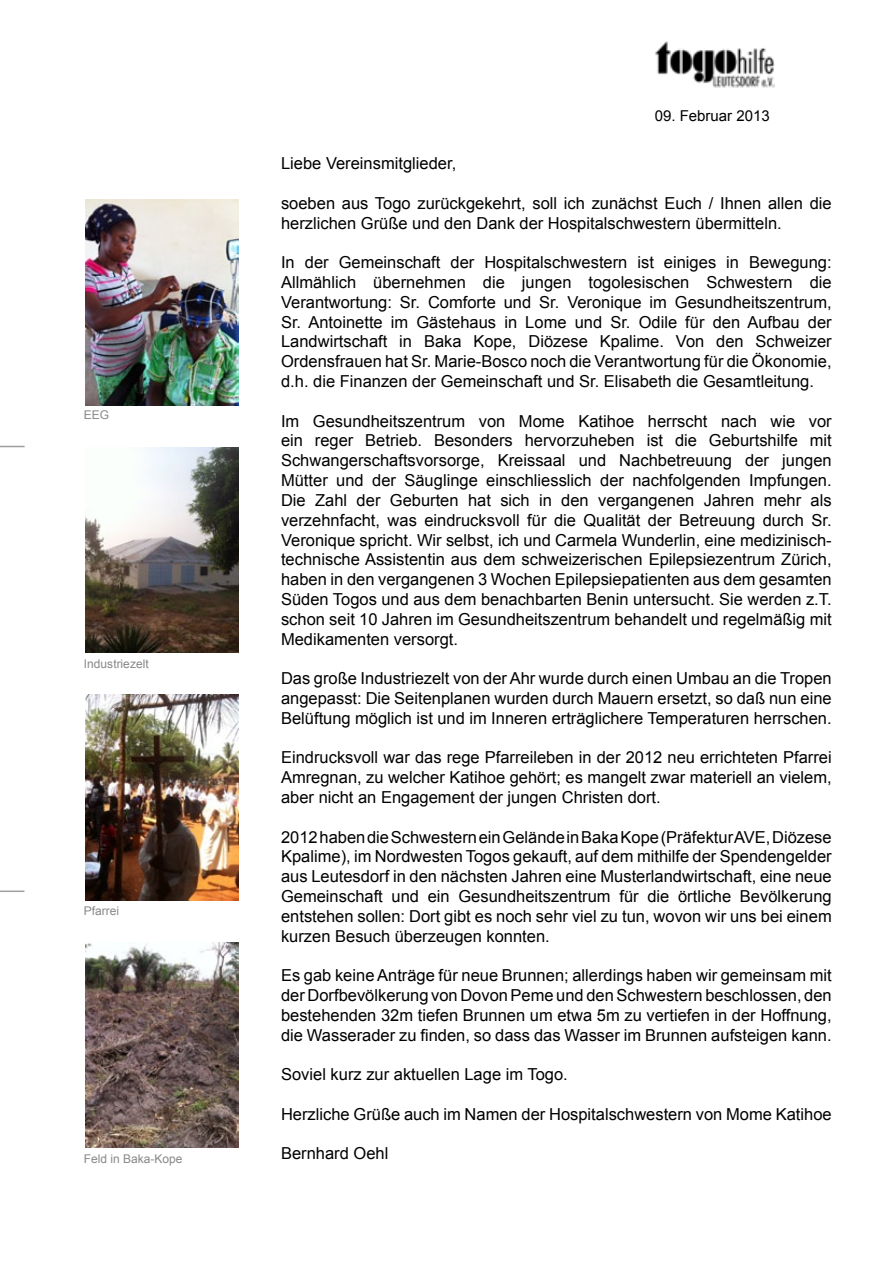
<style>
.page{position:relative;width:893px;height:1263px;background:#fff}
.page>*{position:absolute;margin:0;border:0;box-sizing:border-box;transform-origin:0 0}
.t1{font:16.5px/19.8px "Arial";color:#000;text-align:justify}
.t2{font:15px "Arial";color:#000}
.t3{font:12px "Arial";color:#87888a}
</style>
<div class="page">
<img style="left:655px;top:42px;width:120px;height:46px">
<svg style="left:0;top:446px;width:25px;height:1px"></svg>
<hr style="left:0;top:890px;width:24px;height:2px;background:#9c9e9f">
<img style="left:85px;top:200px;width:154px;height:205px">
<img style="left:85px;top:942px;width:154px;height:205px">
<img style="left:85px;top:695px;width:154px;height:205px">
<img style="left:85px;top:447px;width:154px;height:206px">
<p class="t3" style="left:84px;top:407px;width:27px">EEG</p>
<p class="t3" style="left:84px;top:656px;width:66px">Industriezelt</p>
<p class="t3" style="left:84px;top:903px;width:37px">Pfarrei</p>
<p class="t3" style="left:84px;top:1150px;width:100px">Feld in Baka-Kope</p>
<p class="t2" style="left:655px;top:105px;width:117px">09. Februar 2013</p>
<p class="t1" style="left:281px;top:154px;width:177px">Liebe Vereinsmitglieder,</p>
<p class="t1" style="left:281px;top:193px;width:552px">soeben aus Togo zurückgekehrt, soll ich zunächst Euch / Ihnen allen die herzlichen Grüße und den Dank der Hospitalschwestern übermitteln.</p>
<p class="t1" style="left:281px;top:253px;width:552px">In der Gemeinschaft der Hospitalschwestern ist einiges in Bewegung:<br>Allmählich übernehmen die jungen togolesischen Schwestern die Verantwortung: Sr. Comforte und Sr. Veronique im Gesundheitszentrum, Sr. Antoinette im Gästehaus in Lome und Sr. Odile für den Aufbau der Landwirtschaft in Baka Kope, Diözese Kpalime. Von den Schweizer Ordensfrauen hat Sr. Marie-Bosco noch die Verantwortung für die Ökonomie, d.h. die Finanzen der Gemeinschaft und Sr. Elisabeth die Gesamtleitung.</p>
<p class="t1" style="left:281px;top:411px;width:552px">Im Gesundheitszentrum von Mome Katihoe herrscht nach wie vor ein reger Betrieb. Besonders hervorzuheben ist die Geburtshilfe mit Schwangerschaftsvorsorge, Kreissaal und Nachbetreuung der jungen Mütter und der Säuglinge einschliesslich der nachfolgenden Impfungen.<br>Die Zahl der Geburten hat sich in den vergangenen Jahren mehr als verzehnfacht, was eindrucksvoll für die Qualität der Betreuung durch Sr.<br>Veronique spricht. Wir selbst, ich und Carmela Wunderlin, eine medizinisch&shy;technische Assistentin aus dem schweizerischen Epilepsiezentrum Zürich, haben in den vergangenen 3 Wochen Epilepsiepatienten aus dem gesamten Süden Togos und aus dem benachbarten Benin untersucht. Sie werden z.T. schon seit 10 Jahren im Gesundheitszentrum behandelt und regelmäßig mit Medikamenten versorgt.</p>
<p class="t1" style="left:281px;top:669px;width:552px">Das große Industriezelt von der Ahr wurde durch einen Umbau an die Tropen angepasst: Die Seitenplanen wurden durch Mauern ersetzt, so daß nun eine Belüftung möglich ist und im Inneren erträglichere Temperaturen herrschen.</p>
<p class="t1" style="left:281px;top:748px;width:552px">Eindrucksvoll war das rege Pfarreileben in der 2012 neu errichteten Pfarrei Amregnan, zu welcher Katihoe gehört; es mangelt zwar materiell an vielem, aber nicht an Engagement der jungen Christen dort.</p>
<p class="t1" style="left:281px;top:827px;width:552px">2012 haben die Schwestern ein Gelände in Baka Kope (Präfektur AVE, Diözese Kpalime), im Nordwesten Togos gekauft, auf dem mithilfe der Spendengelder aus Leutesdorf in den nächsten Jahren eine Musterlandwirtschaft, eine neue Gemeinschaft und ein Gesundheitszentrum für die örtliche Bevölkerung entstehen sollen: Dort gibt es noch sehr viel zu tun, wovon wir uns bei einem kurzen Besuch überzeugen konnten.</p>
<p class="t1" style="left:281px;top:966px;width:552px">Es gab keine Anträge für neue Brunnen; allerdings haben wir gemeinsam mit der Dorfbevölkerung von Dovon Peme und den Schwestern beschlossen, den bestehenden 32m tiefen Brunnen um etwa 5m zu vertiefen in der Hoffnung, die Wasserader zu finden, so dass das Wasser im Brunnen aufsteigen kann.</p>
<p class="t1" style="left:281px;top:1065px;width:288px">Soviel kurz zur aktuellen Lage im Togo.</p>
<p class="t1" style="left:281px;top:1104px;width:552px">Herzliche Grüße auch im Namen der Hospitalschwestern von Mome Katihoe</p>
<p class="t1" style="left:281px;top:1144px;width:109px">Bernhard Oehl</p>
</div>
